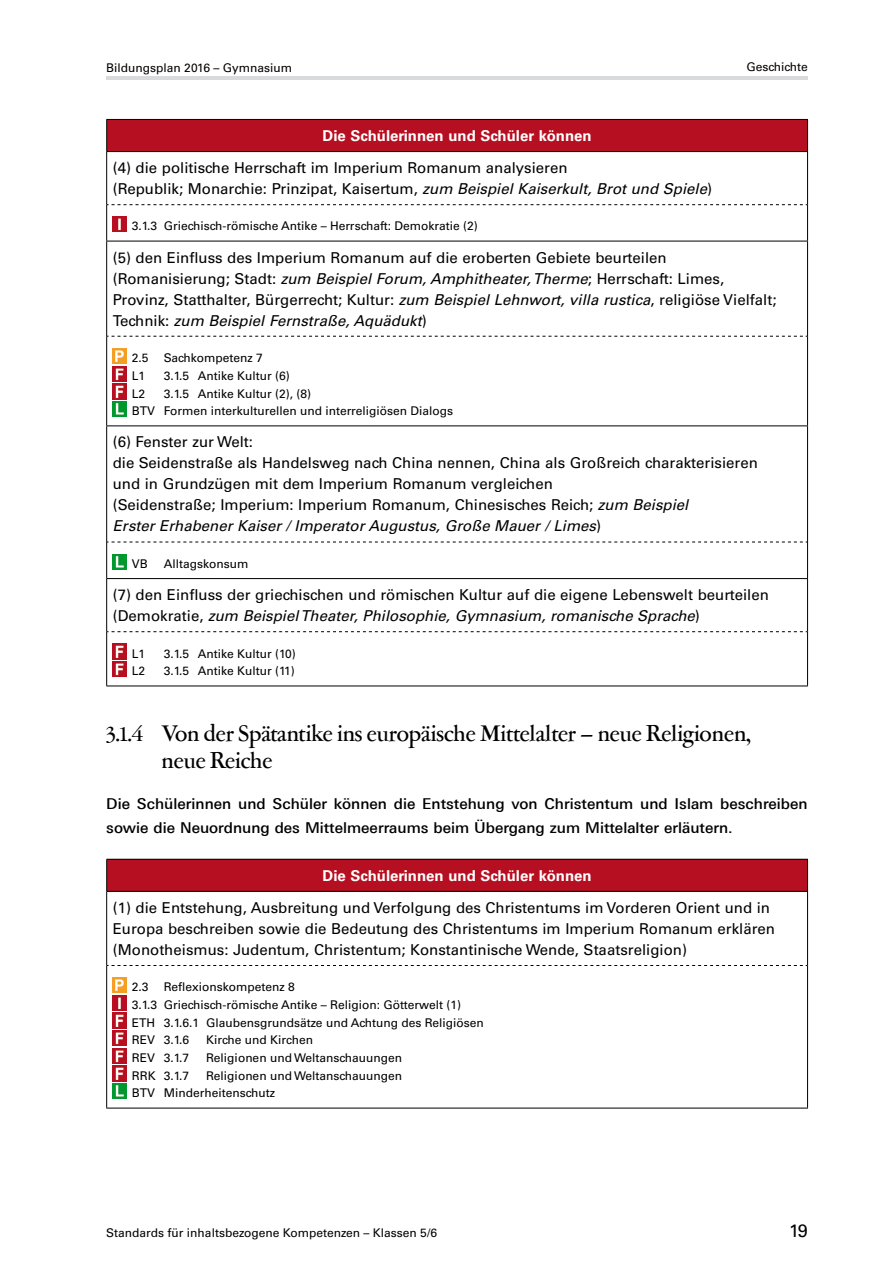
<style>
.page{position:relative;width:893px;height:1263px;background:#fff}
.page>*{position:absolute;margin:0;border:0;box-sizing:border-box;transform-origin:0 0}
.t1{font:500 25.5px/27px "Garamont Amst SH";color:#000}
.t2{font:18px "Univers LT Std";color:#000}
.t3{font:15px/21px "Univers LT Std";color:#000}
.t4{font:500 15px/24px "Linotype Univers 530";color:#000}
.t5{font:700 15px "Univers LT Std";color:#fff}
.t6{font:12px/17.7px "Univers LT Std";color:#000}
.s1{font-style:italic}
</style>
<div class="page">
<hr style="left:106px;top:77px;width:702px;height:3px;background:#d9dadb">
<div style="left:107px;top:119px;width:700px;height:33px;background:#b60f21"></div>
<hr style="left:106px;top:119px;width:702px;height:1px;background:#000">
<hr style="left:106px;top:120px;width:1px;height:31px;background:#000">
<hr style="left:807px;top:120px;width:1px;height:31px;background:#000">
<hr style="left:106px;top:151px;width:702px;height:1px;background:#000">
<hr style="left:106px;top:152px;width:1px;height:53px;background:#000">
<hr style="left:807px;top:152px;width:1px;height:53px;background:#000">
<svg style="left:107px;top:204px;width:700px;height:1px"></svg>
<hr style="left:106px;top:205px;width:1px;height:36px;background:#000">
<hr style="left:807px;top:205px;width:1px;height:36px;background:#000">
<hr style="left:106px;top:241px;width:702px;height:1px;background:#000">
<hr style="left:106px;top:241px;width:1px;height:95px;background:#000">
<hr style="left:807px;top:241px;width:1px;height:95px;background:#000">
<svg style="left:107px;top:336px;width:700px;height:1px"></svg>
<hr style="left:106px;top:336px;width:1px;height:89px;background:#000">
<hr style="left:807px;top:336px;width:1px;height:89px;background:#000">
<hr style="left:106px;top:425px;width:702px;height:1px;background:#000">
<hr style="left:106px;top:426px;width:1px;height:116px;background:#000">
<hr style="left:807px;top:426px;width:1px;height:116px;background:#000">
<svg style="left:107px;top:542px;width:700px;height:1px"></svg>
<hr style="left:106px;top:542px;width:1px;height:36px;background:#000">
<hr style="left:807px;top:542px;width:1px;height:36px;background:#000">
<hr style="left:106px;top:578px;width:702px;height:1px;background:#000">
<hr style="left:106px;top:579px;width:1px;height:53px;background:#000">
<hr style="left:807px;top:579px;width:1px;height:53px;background:#000">
<svg style="left:107px;top:631px;width:700px;height:1px"></svg>
<hr style="left:106px;top:632px;width:1px;height:54px;background:#000">
<hr style="left:807px;top:632px;width:1px;height:54px;background:#000">
<hr style="left:106px;top:686px;width:702px;height:1px;background:#000">
<img style="left:113px;top:217px;width:14px;height:15px">
<img style="left:113px;top:348px;width:14px;height:16px">
<img style="left:113px;top:366px;width:14px;height:15px">
<img style="left:113px;top:384px;width:14px;height:15px">
<img style="left:113px;top:401px;width:14px;height:16px">
<img style="left:113px;top:554px;width:14px;height:15px">
<img style="left:113px;top:644px;width:14px;height:15px">
<img style="left:113px;top:661px;width:14px;height:16px">
<div style="left:107px;top:859px;width:700px;height:32px;background:#b60f21"></div>
<hr style="left:106px;top:859px;width:702px;height:1px;background:#000">
<hr style="left:106px;top:860px;width:1px;height:31px;background:#000">
<hr style="left:807px;top:860px;width:1px;height:31px;background:#000">
<hr style="left:106px;top:891px;width:702px;height:1px;background:#000">
<hr style="left:106px;top:892px;width:1px;height:73px;background:#000">
<hr style="left:807px;top:892px;width:1px;height:73px;background:#000">
<svg style="left:107px;top:965px;width:700px;height:1px"></svg>
<hr style="left:106px;top:965px;width:1px;height:143px;background:#000">
<hr style="left:807px;top:965px;width:1px;height:143px;background:#000">
<hr style="left:106px;top:1108px;width:702px;height:1px;background:#000">
<img style="left:113px;top:978px;width:14px;height:15px">
<img style="left:113px;top:995px;width:14px;height:15px">
<img style="left:113px;top:1013px;width:14px;height:15px">
<img style="left:113px;top:1030px;width:14px;height:16px">
<img style="left:113px;top:1048px;width:14px;height:15px">
<img style="left:113px;top:1066px;width:14px;height:15px">
<img style="left:113px;top:1084px;width:14px;height:15px">
<p class="t6" style="left:106px;top:59px;width:187px">Bildungsplan 2016 – Gymnasium</p>
<p class="t6" style="left:746px;top:58px;width:63px">Geschichte</p>
<p class="t5" style="left:323px;top:127px;width:271px">Die Schülerinnen und Schüler können</p>
<p class="t3" style="left:113px;top:157px;width:601px">(4) die politische Herrschaft im Imperium Romanum analysieren<br>(Republik; Monarchie: Prinzipat, Kaisertum, <span class="s1">zum Beispiel Kaiserkult, Brot und Spiele</span>)</p>
<p class="t6" style="left:132px;top:217px;width:348px">3.1.3 Griechisch-römische Antike – Herrschaft: Demokratie (2)</p>
<p class="t3" style="left:113px;top:247px;width:665px">(5) den Einfluss des Imperium Romanum auf die eroberten Gebiete beurteilen (Romanisierung; Stadt: <span class="s1">zum Beispiel Forum, Amphitheater, Therme</span>; Herrschaft: Limes, Provinz, Statthalter, Bürgerrecht; Kultur: <span class="s1">zum Beispiel Lehnwort, villa rustica</span>, religiöse Vielfalt; Technik: <span class="s1">zum Beispiel Fernstraße, Aquädukt</span>)</p>
<p class="t6" style="left:132px;top:349px;width:18px">2.5</p>
<p class="t6" style="left:164px;top:349px;width:101px">Sachkompetenz 7</p>
<p class="t6" style="left:132px;top:367px;width:15px">L1</p>
<p class="t6" style="left:164px;top:367px;width:128px">3.1.5 Antike Kultur (6)</p>
<p class="t6" style="left:132px;top:384px;width:15px">L2</p>
<p class="t6" style="left:132px;top:384px;width:323px;text-indent:32px">3.1.5 Antike Kultur (2), (8)<br>BTV Formen interkulturellen und interreligiösen Dialogs</p>
<p class="t3" style="left:113px;top:432px;width:647px">(6) Fenster zur Welt:<br>die Seidenstraße als Handelsweg nach China nennen, China als Großreich charakterisieren und in Grundzügen mit dem Imperium Romanum vergleichen<br>(Seidenstraße; Imperium: Imperium Romanum, Chinesisches Reich; <span class="s1">zum Beispiel<br>Erster Erhabener Kaiser / Imperator Augustus, Große Mauer / Limes</span>)</p>
<p class="t6" style="left:132px;top:555px;width:18px">VB</p>
<p class="t6" style="left:164px;top:555px;width:86px">Alltagskonsum</p>
<p class="t3" style="left:113px;top:584px;width:658px">(7) den Einfluss der griechischen und römischen Kultur auf die eigene Lebenswelt beurteilen (Demokratie, <span class="s1">zum Beispiel Theater, Philosophie, Gymnasium, romanische Sprache</span>)</p>
<p class="t6" style="left:132px;top:645px;width:15px">L1</p>
<p class="t6" style="left:164px;top:645px;width:134px">3.1.5 Antike Kultur (10)</p>
<p class="t6" style="left:132px;top:662px;width:15px">L2</p>
<p class="t6" style="left:164px;top:662px;width:133px">3.1.5 Antike Kultur (11)</p>
<h1 class="t1" style="left:162px;top:721px;width:591px;text-indent:-55px">3.1.4 Von der Spätantike ins europäische Mittelalter – neue Religionen, neue Reiche</h1>
<p class="t4" style="left:106px;top:792px;width:703px">Die Schülerinnen und Schüler können die Entstehung von Christentum und Islam beschreiben sowie die Neuordnung des Mittelmeerraums beim Übergang zum Mittelalter erläutern.</p>
<p class="t5" style="left:323px;top:867px;width:271px">Die Schülerinnen und Schüler können</p>
<p class="t3" style="left:113px;top:897px;width:664px">(1) die Entstehung, Ausbreitung und Verfolgung des Christentums im Vorderen Orient und in<br>Europa beschreiben sowie die Bedeutung des Christentums im Imperium Romanum erklären (Monotheismus: Judentum, Christentum; Konstantinische Wende, Staatsreligion)</p>
<p class="t6" style="left:132px;top:978px;width:18px">2.3</p>
<p class="t6" style="left:132px;top:978px;width:354px;text-indent:32px">Reflexionskompetenz 8<br>3.1.3 Griechisch-römische Antike – Religion: Götterwelt (1)<br>ETH 3.1.6.1 Glaubensgrundsätze und Achtung des Religiösen REV 3.1.6</p>
<p class="t6" style="left:206px;top:1031px;width:108px">Kirche und Kirchen</p>
<p class="t6" style="left:132px;top:1049px;width:59px">REV 3.1.7</p>
<p class="t6" style="left:206px;top:1049px;width:197px">Religionen und Weltanschauungen</p>
<p class="t6" style="left:132px;top:1067px;width:59px">RRK 3.1.7</p>
<p class="t6" style="left:132px;top:1067px;width:272px;text-indent:74px">Religionen und Weltanschauungen<br>BTV Minderheitenschutz</p>
<p class="t6" style="left:106px;top:1224px;width:332px">Standards für inhaltsbezogene Kompetenzen – Klassen 5/6</p>
<p class="t2" style="left:789px;top:1220px;width:20px">19</p>
</div>
